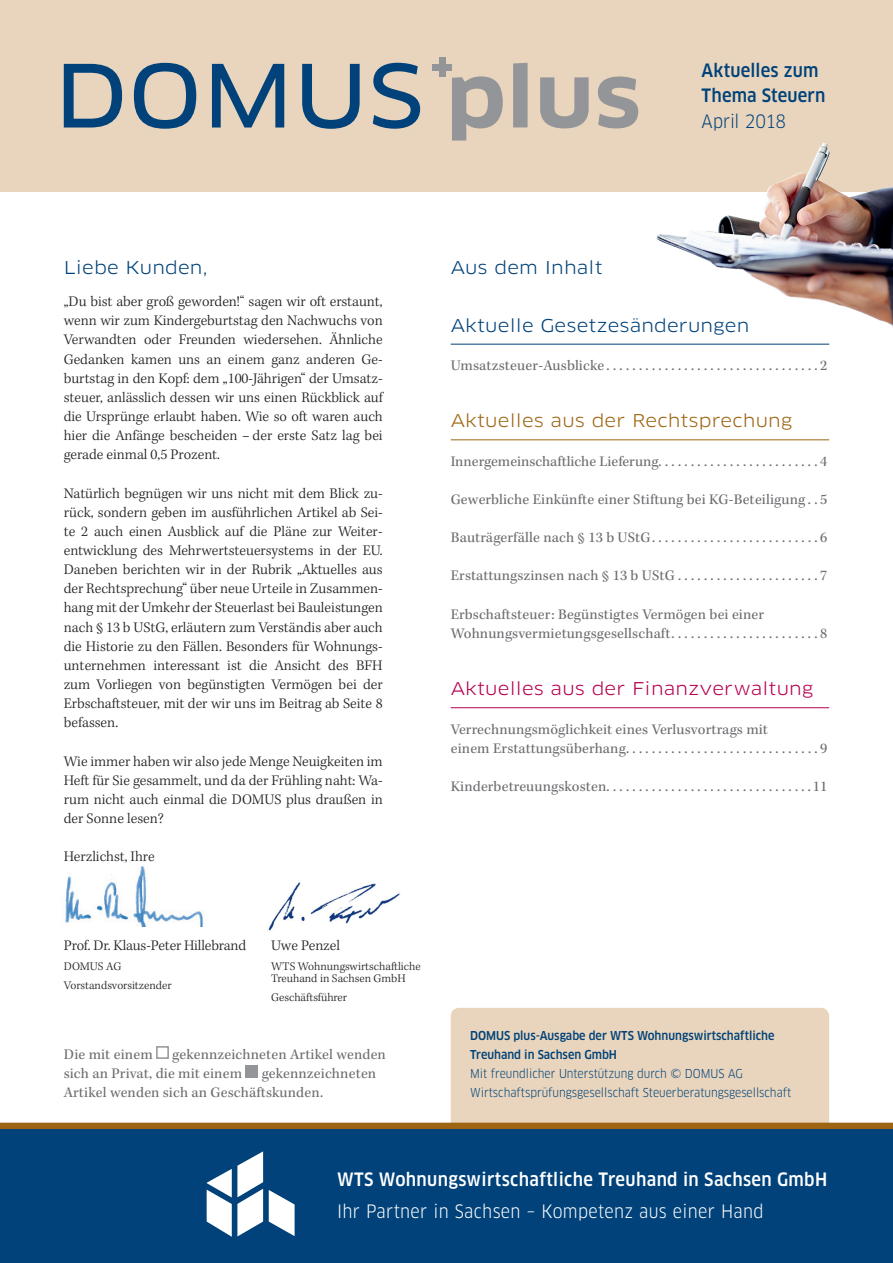
<style>
.page{position:relative;width:893px;height:1263px;background:#fff}
.page>*{position:absolute;margin:0;border:0;box-sizing:border-box;transform-origin:0 0}
.t1{font:500 18px "Clan Pro Narr";letter-spacing:.02em;color:#fff}
.t2{font:18px "Clan Pro Narr";letter-spacing:.02em;color:#fff}
.t3{font:500 18px/25.5px "Clan Pro Narr";letter-spacing:.01em;color:#004279}
.t4{font:18px "Clan Pro Narr";letter-spacing:-.01em;color:#004279}
.t5{font:expanded 17.25px "Clan Pro";letter-spacing:.01em;color:#004279}
.t6{font:expanded 17.25px "Clan Pro";letter-spacing:.01em;color:#b60150}
.t7{font:expanded 17.25px "Clan Pro";letter-spacing:.01em;color:#9e6412}
.t8{font:300 15px/19.2px "Kepler Std";color:#231f20;text-align:justify}
.t9{font:15px/19.2px "Kepler Std";letter-spacing:.01em;color:#6c6d70}
.t10{font:12px/19.2px "Clan Pro Narr";color:#004279}
.t11{font:300 12px/12.8px "Kepler Std";color:#231f20}
.t12{font:500 12px/19.2px "Clan Pro Narr";color:#004279}
</style>
<div class="page">
<div style="left:451px;top:1008px;width:378px;height:140px;background:#e9d5bd;border-radius:9px"></div>
<div style="left:0;top:1126px;width:893px;height:137px;background:#004279"></div>
<div style="left:0;top:1123px;width:893px;height:6px;background:#9e6412"></div>
<div style="left:0;top:0;width:893px;height:191px;background:#e9d5bd"></div>
<svg style="left:64px;top:64px;width:58px;height:64px"></svg>
<svg style="left:134px;top:63px;width:62px;height:66px"></svg>
<svg style="left:212px;top:64px;width:72px;height:64px"></svg>
<svg style="left:302px;top:64px;width:58px;height:65px"></svg>
<svg style="left:373px;top:63px;width:47px;height:66px"></svg>
<svg style="left:452px;top:76px;width:51px;height:65px"></svg>
<svg style="left:513px;top:63px;width:15px;height:64px"></svg>
<svg style="left:540px;top:77px;width:49px;height:51px"></svg>
<svg style="left:598px;top:76px;width:40px;height:52px"></svg>
<div style="left:439px;top:57px;width:6px;height:20px;background:#939598"></div>
<div style="left:433px;top:64px;width:19px;height:6px;background:#939598"></div>
<img style="left:268px;top:882px;width:132px;height:49px">
<img style="left:651px;top:142px;width:242px;height:203px">
<svg style="left:269px;top:1190px;width:26px;height:46px"></svg>
<svg style="left:207px;top:1151px;width:56px;height:86px"></svg>
<img style="left:65px;top:866px;width:138px;height:61px">
<hr style="left:451px;top:344px;width:378px;height:1px;background:#004279">
<hr style="left:451px;top:439px;width:378px;height:1px;background:#9e6412">
<hr style="left:451px;top:707px;width:378px;height:1px;background:#b60150">
<div style="left:156px;top:1046px;width:13px;height:13px;border:2px solid #939598"></div>
<div style="left:246px;top:1065px;width:12px;height:13px;background:#939598"></div>
<p class="t3" style="left:702px;top:57px;width:125px">Aktuelles zum<br>Thema Steuern</p>
<p class="t4" style="left:702px;top:110px;width:86px">April 2018</p>
<p class="t5" style="left:64px;top:257px;width:145px">Liebe Kunden,</p>
<p class="t8" style="left:64px;top:292px;width:320px">„Du bist aber groß geworden!“ sagen wir oft erstaunt, wenn wir zum Kindergeburtstag den Nachwuchs von Verwandten oder Freunden wiedersehen. Ähnliche Gedanken kamen uns an einem ganz anderen Ge&shy;burtstag in den Kopf: dem „100-Jährigen“ der Umsatz&shy;steuer, anlässlich dessen wir uns einen Rückblick auf die Ursprünge erlaubt haben. Wie so oft waren auch hier die Anfänge bescheiden - der erste Satz lag bei gerade einmal 0,5 Prozent.</p>
<p class="t8" style="left:64px;top:484px;width:320px">Natürlich begnügen wir uns nicht mit dem Blick zu&shy;rück, sondern geben im ausführlichen Artikel ab Sei&shy;te 2 auch einen Ausblick auf die Pläne zur Weiter&shy;entwicklung des Mehrwertsteuersystems in der EU.<br>Daneben berichten wir in der Rubrik „Aktuelles aus der Rechtsprechung“ über neue Urteile in Zusammen&shy;hang mit der Umkehr der Steuerlast bei Bauleistungen nach § 13 b UStG, erläutern zum Verständis aber auch die Historie zu den Fällen. Besonders für Wohnungs&shy;unternehmen interessant ist die Ansicht des BFH zum Vorliegen von begünstigten Vermögen bei der Erbschaftsteuer, mit der wir uns im Beitrag ab Seite 8 befassen.</p>
<p class="t8" style="left:64px;top:752px;width:320px">Wie immer haben wir also jede Menge Neuigkeiten im Heft für Sie gesammelt, und da der Frühling naht: Wa&shy;rum nicht auch einmal die DOMUS plus draußen in der Sonne lesen?</p>
<p class="t8" style="left:64px;top:847px;width:92px">Herzlichst, Ihre</p>
<p class="t5" style="left:451px;top:257px;width:153px">Aus dem Inhalt</p>
<p class="t5" style="left:451px;top:315px;width:300px">Aktuelle Gesetzesänderungen</p>
<p class="t9" style="left:451px;top:356px;width:378px">Umsatzsteuer-Ausblicke. ................................ 2</p>
<p class="t7" style="left:451px;top:411px;width:343px">Aktuelles aus der Rechtsprechung</p>
<p class="t9" style="left:451px;top:452px;width:378px">Innergemeinschaftliche Lieferung.. . . . . . . . . . . . . . . . . . . . . . . . 4</p>
<p class="t9" style="left:451px;top:490px;width:378px">Gewerbliche Einkünfte einer Stiftung bei KG-Beteiligung. . 5</p>
<p class="t9" style="left:451px;top:528px;width:378px">Bauträgerfällenach§13bUStG.......................... 6</p>
<p class="t9" style="left:451px;top:567px;width:378px">Erstattungszinsennach§13bUStG. ..................... 7</p>
<p class="t9" style="left:451px;top:605px;width:378px">Erbschaftsteuer: Begünstigtes Vermögen bei einer<br>Wohnungsvermietungsgesellschaft.. . . . . . . . . . . . . . . . . . . . . . 8</p>
<p class="t6" style="left:451px;top:678px;width:364px">Aktuelles aus der Finanzverwaltung</p>
<p class="t9" style="left:451px;top:720px;width:378px">Verrechnungsmöglichkeit eines Verlusvortrags mit einemErstattungsüberhang.............................. 9</p>
<p class="t9" style="left:451px;top:777px;width:378px">Kinderbetreuungskosten................................ 11</p>
<p class="t8" style="left:64px;top:937px;width:184px">Prof. Dr. Klaus-Peter Hillebrand</p>
<p class="t11" style="left:64px;top:957px;width:109px;line-height:19.2px">DOMUS AG<br>Vorstandsvorsitzender</p>
<p class="t8" style="left:271px;top:937px;width:70px">Uwe Penzel</p>
<p class="t11" style="left:271px;top:960px;width:151px">WTS Wohnungswirtschaftliche<br>Treuhand in Sachsen GmbH</p>
<p class="t11" style="left:271px;top:992px;width:77px">Geschäftsführer</p>
<p class="t9" style="left:64px;top:1045px;width:324px;text-indent:108px">gekennzeichneten Artikel wenden sich an Privat, die mit einem</p>
<p class="t9" style="left:64px;top:1045px;width:90px">Die mit einem</p>
<p class="t9" style="left:64px;top:1064px;width:314px;text-indent:198px">gekennzeichneten<br>Artikel wenden sich an Geschäftskunden.</p>
<p class="t12" style="left:470px;top:1026px;width:306px">DOMUS plus-Ausgabe der WTS Wohnungswirtschaftliche<br>Treuhand in Sachsen GmbH</p>
<p class="t10" style="left:470px;top:1064px;width:323px">Mit freundlicher Unterstützung durch © DOMUS AG<br>Wirtschaftsprüfungsgesellschaft Steuerberatungsgesellschaft</p>
<p class="t1" style="left:337px;top:1169px;width:492px">WTS Wohnungswirtschaftliche Treuhand in Sachsen GmbH</p>
<p class="t2" style="left:337px;top:1201px;width:428px">Ihr Partner in Sachsen – Kompetenz aus einer Hand</p>
</div>
